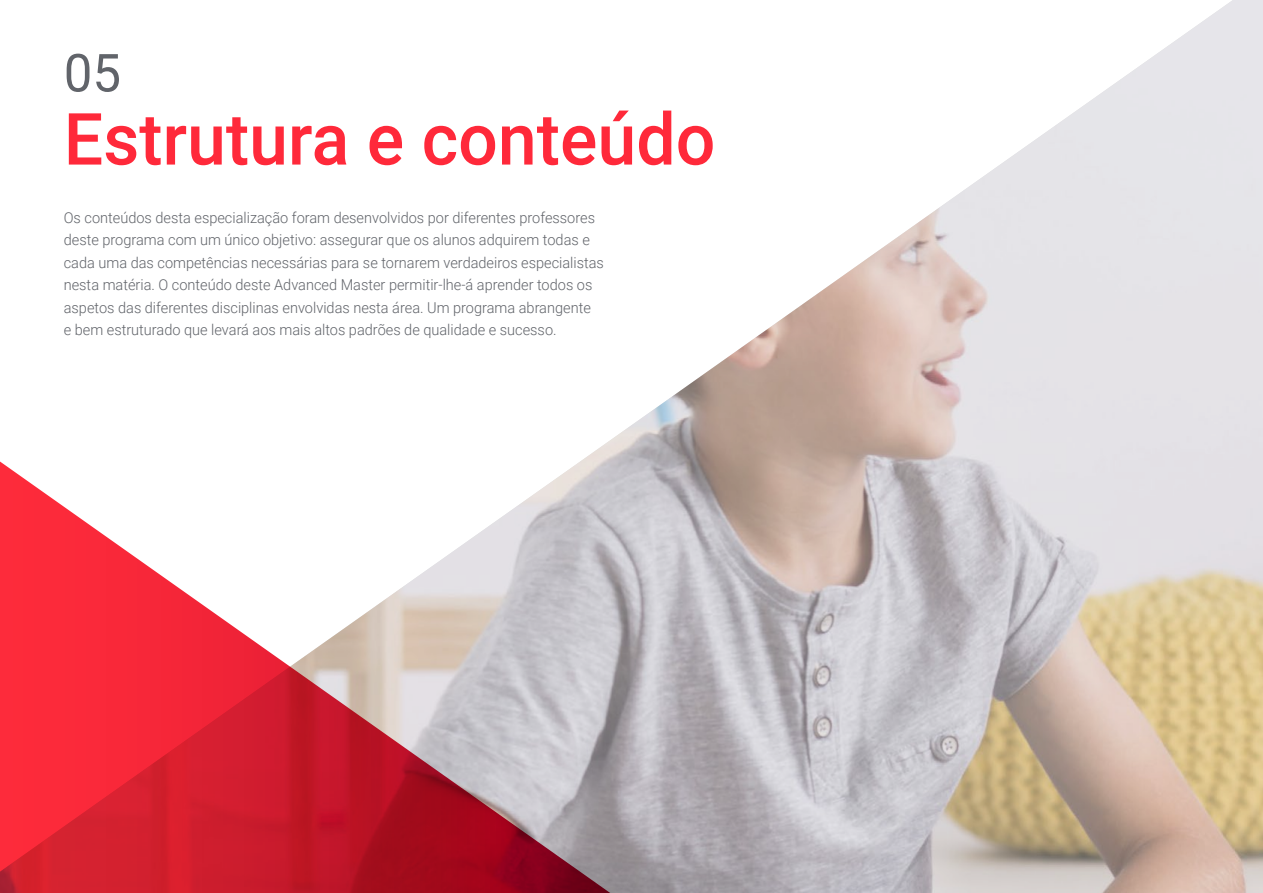
<style>
.page{position:relative;width:1263px;height:893px;background:#fff}
.page>*{position:absolute;margin:0;border:0;box-sizing:border-box;transform-origin:0 0}
.t1{font:500 72px "Roboto";color:#ff293a}
.t2{font:52.5px "Roboto";color:#61646a}
.t3{font:300 15px/22.5px "Roboto";color:#61646a}
</style>
<div class="page">
<img style="left:602px;top:0;width:661px;height:893px">
<svg style="left:0;top:446px;width:640px;height:447px"></svg>
<h2 class="t2" style="left:64px;top:36px;width:59px">05</h2>
<h1 class="t1" style="left:64px;top:89px;width:653px">Estrutura e conteúdo</h1>
<p class="t3" style="left:64px;top:205px;width:542px">Os conteúdos desta especialização foram desenvolvidos por diferentes professores deste programa com um único objetivo: assegurar que os alunos adquirem todas e cada uma das competências necessárias para se tornarem verdadeiros especialistas nesta matéria. O conteúdo deste Advanced Master permitir-lhe-á aprender todos os aspetos das diferentes disciplinas envolvidas nesta área. Um programa abrangente<br>e bem estruturado que levará aos mais altos padrões de qualidade e sucesso.</p>
</div>
